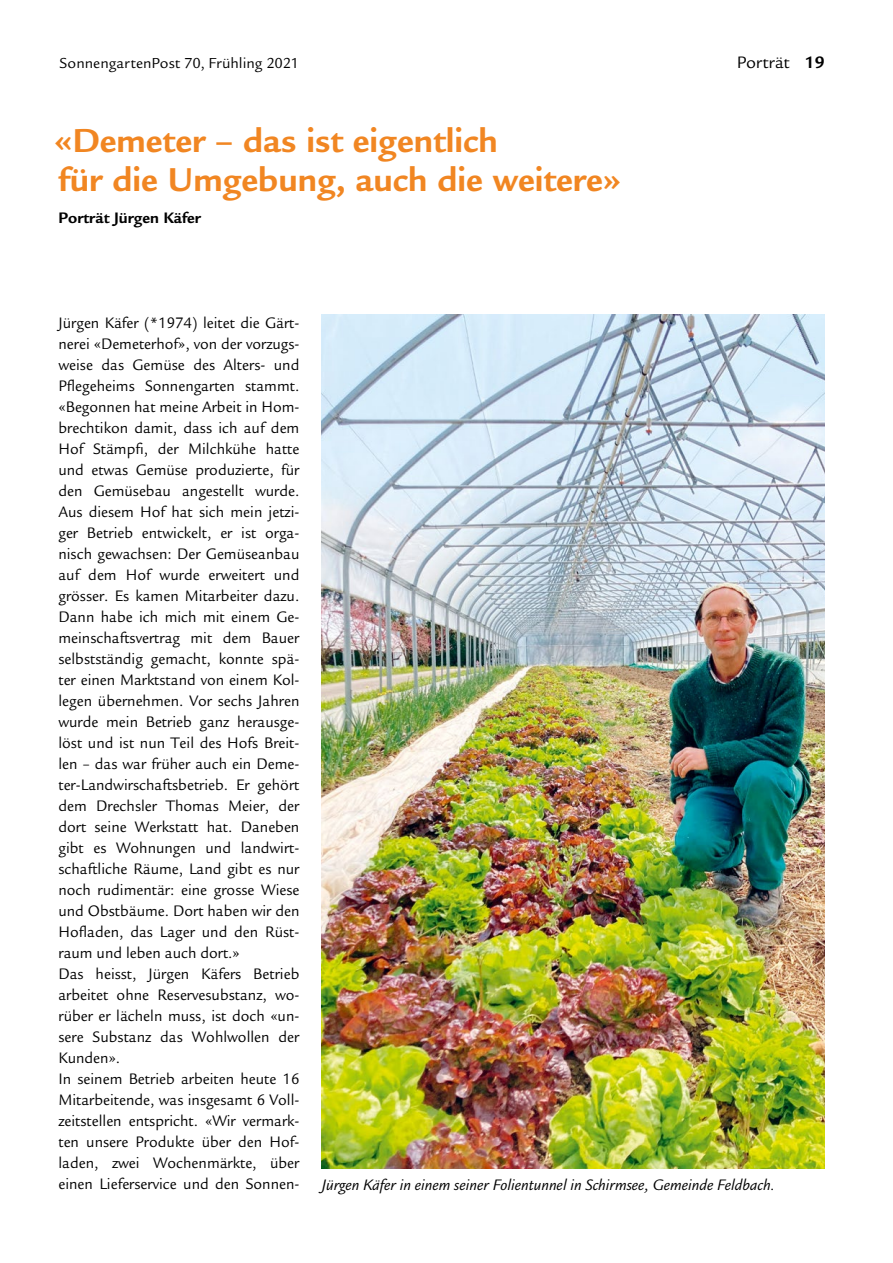
<style>
.page{position:relative;width:893px;height:1263px;background:#fff}
.page>*{position:absolute;margin:0;border:0;box-sizing:border-box;transform-origin:0 0}
.t1{font:700 36px/39px "Legacy Sans Std";color:#f18622}
.t2{font:18px "Legacy Sans";color:#000}
.t3{font:16.5px/21px "Legacy Sans Std";color:#000;scale:.95 1}
.t4{font:italic 16.5px "Legacy Sans Std";color:#000}
.t5{font:700 16.5px "Legacy Sans";color:#000}
.t6{font:15.75px "Legacy Sans Std";color:#000}
.s1{font-family:"Legacy Sans Std";font-weight:700}
</style>
<div class="page">
<img style="left:322px;top:315px;width:503px;height:853px">
<p class="t6" style="left:60px;top:55px;width:241px">SonnengartenPost 70, Frühling 2021</p>
<p class="t2" style="left:737px;top:53px;width:90px">Porträt <span class="s1">19</span></p>
<h1 class="t1" style="left:54px;top:122px;width:569px">«Demeter – das ist eigentlich<br>für die Umgebung, auch die weitere»</h1>
<p class="t5" style="left:58px;top:209px;width:144px">Porträt Jürgen Käfer</p>
<p class="t3" style="left:58px;top:313px;width:255px">Jürgen Käfer (*1974) leitet die Gärt&shy;nerei «Demeterhof», von der vorzugs&shy;weise das Gemüse des Alters- und Pflegeheims Sonnengarten stammt. «Begonnen hat meine Arbeit in Hom&shy;brechtikon damit, dass ich auf dem Hof Stämpfi, der Milchkühe hatte und etwas Gemüse produzierte, für den Gemüsebau angestellt wurde.<br>Aus diesem Hof hat sich mein jetzi&shy;ger Betrieb entwickelt, er ist orga&shy;nisch gewachsen: Der Gemüseanbau auf dem Hof wurde erweitert und grösser. Es kamen Mitarbeiter dazu.<br>Dann habe ich mich mit einem Ge&shy;meinschaftsvertrag mit dem Bauer selbstständig gemacht, konnte spä&shy;ter einen Marktstand von einem Kol&shy;legen übernehmen. Vor sechs Jahren wurde mein Betrieb ganz herausge&shy;löst und ist nun Teil des Hofs Breit&shy;len – das war früher auch ein Deme&shy;ter-Landwirschaftsbetrieb. Er gehört dem Drechsler Thomas Meier, der dort seine Werkstatt hat. Daneben gibt es Wohnungen und landwirt&shy;schaftliche Räume, Land gibt es nur noch rudimentär: eine grosse Wiese und Obstbäume. Dort haben wir den Hofladen, das Lager und den Rüst&shy;raum und leben auch dort.»<br>Das heisst, Jürgen Käfers Betrieb arbeitet ohne Reservesubstanz, wo&shy;rüber er lächeln muss, ist doch «un&shy;sere Substanz das Wohlwollen der Kunden».<br>In seinem Betrieb arbeiten heute 16<br>Mitarbeitende, was insgesamt 6 Voll&shy;zeitstellen entspricht. «Wir vermark&shy;ten unsere Produkte über den Hof&shy;laden, zwei Wochenmärkte, über einen Lieferservice und den Sonnen-</p>
<p class="t4" style="left:322px;top:1176px;width:455px">Jürgen Käfer in einem seiner Folientunnel in Schirmsee, Gemeinde Feldbach.</p>
</div>
